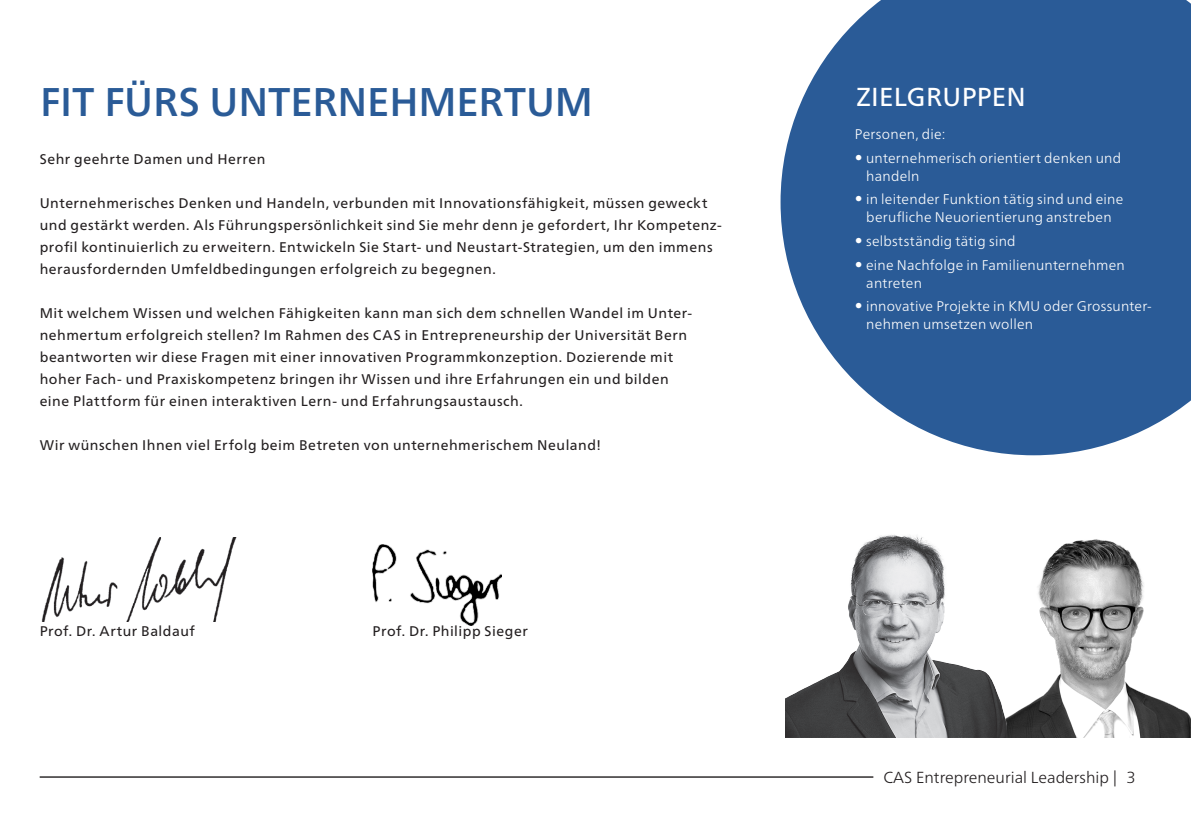
<style>
.page{position:relative;width:1191px;height:840px;background:#fff}
.page>*{position:absolute;margin:0;border:0;box-sizing:border-box;transform-origin:0 0}
.t1{font:500 40px "Frutiger Neue LT Pro";letter-spacing:-.005em;color:#2a5b97}
.t2{font:26px "Frutiger Neue LT Pro";letter-spacing:.01em;color:#fff}
.t3{font:300 16px "Frutiger Neue LT Pro";color:#231f20}
.t4{font:14px/22px "Frutiger Neue LT Pro";letter-spacing:.035em;color:#231f20}
.bubble_text_klein{font:300 14px/18px "Frutiger Neue LT Pro";letter-spacing:.015em;color:#fff}
.s1{font-size:16px}
</style>
<div class="page">
<hr style="left:40px;top:775px;width:833px;height:2px;background:#231f20">
<svg style="left:780px;top:0;width:411px;height:455px;background:#436fa3"></svg>
<img style="left:41px;top:537px;width:196px;height:84px">
<img style="left:372px;top:544px;width:129px;height:81px">
<img style="left:1006px;top:539px;width:185px;height:198px">
<img style="left:785px;top:535px;width:221px;height:202px">
<p class="t1" style="left:40px;top:78px;width:554px">FIT FÜRS UNTERNEHMERTUM</p>
<p class="t4" style="left:40px;top:148px;width:227px">Sehr geehrte Damen und Herren</p>
<p class="t4" style="left:40px;top:192px;width:683px">Unternehmerisches Denken und Handeln, verbunden mit Innovationsfähigkeit, müssen geweckt und gestärkt werden. Als Führungspersönlichkeit sind Sie mehr denn je gefordert, Ihr Kompetenz&shy;profil kontinuierlich zu erweitern. Entwickeln Sie Start- und Neustart-Strategien, um den immens herausfordernden Umfeldbedingungen erfolgreich zu begegnen.</p>
<p class="t4" style="left:40px;top:302px;width:654px">Mit welchem Wissen und welchen Fähigkeiten kann man sich dem schnellen Wandel im Unter&shy;nehmertum erfolgreich stellen? Im Rahmen des CAS in Entrepreneurship der Universität Bern beantworten wir diese Fragen mit einer innovativen Programmkonzeption. Dozierende mit</p>
<p class="t4" style="left:40px;top:368px;width:630px">hoher Fach- und Praxiskompetenz bringen ihr Wissen und ihre Erfahrungen ein und bilden</p>
<p class="t4" style="left:40px;top:390px;width:484px">eine Plattform für einen interaktiven Lern- und Erfahrungsaustausch.</p>
<p class="t4" style="left:40px;top:434px;width:563px">Wir wünschen Ihnen viel Erfolg beim Betreten von unternehmerischem Neuland!</p>
<p class="t4" style="left:40px;top:619px;width:157px">Prof. Dr. Artur Baldauf</p>
<p class="t4" style="left:372px;top:619px;width:157px">Prof. Dr. Philipp Sieger</p>
<p class="t2" style="left:856px;top:80px;width:171px">ZIELGRUPPEN</p>
<p class="bubble_text_klein" style="left:855px;top:125px;width:92px">Personen, die:</p>
<p class="bubble_text_klein" style="left:866px;top:148px;width:256px;text-indent:-11px"><span class="s1">•</span> unternehmerisch orientiert denken und handeln</p>
<p class="bubble_text_klein" style="left:855px;top:190px;width:270px;text-align:center"><span class="s1">•</span> in leitender Funktion tätig sind und eine berufliche Neuorientierung anstreben</p>
<p class="bubble_text_klein" style="left:855px;top:232px;width:162px"><span class="s1">•</span> selbstständig tätig sind</p>
<p class="bubble_text_klein" style="left:855px;top:255px;width:271px"><span class="s1">•</span> eine Nachfolge in Familienunternehmen</p>
<p class="bubble_text_klein" style="left:866px;top:273px;width:57px">antreten</p>
<p class="bubble_text_klein" style="left:866px;top:297px;width:287px;text-indent:-11px"><span class="s1">•</span> innovative Projekte in KMU oder Grossunter&shy;nehmen umsetzen wollen</p>
<p class="t3" style="left:883px;top:767px;width:254px">CAS Entrepreneurial Leadership | 3</p>
</div>
